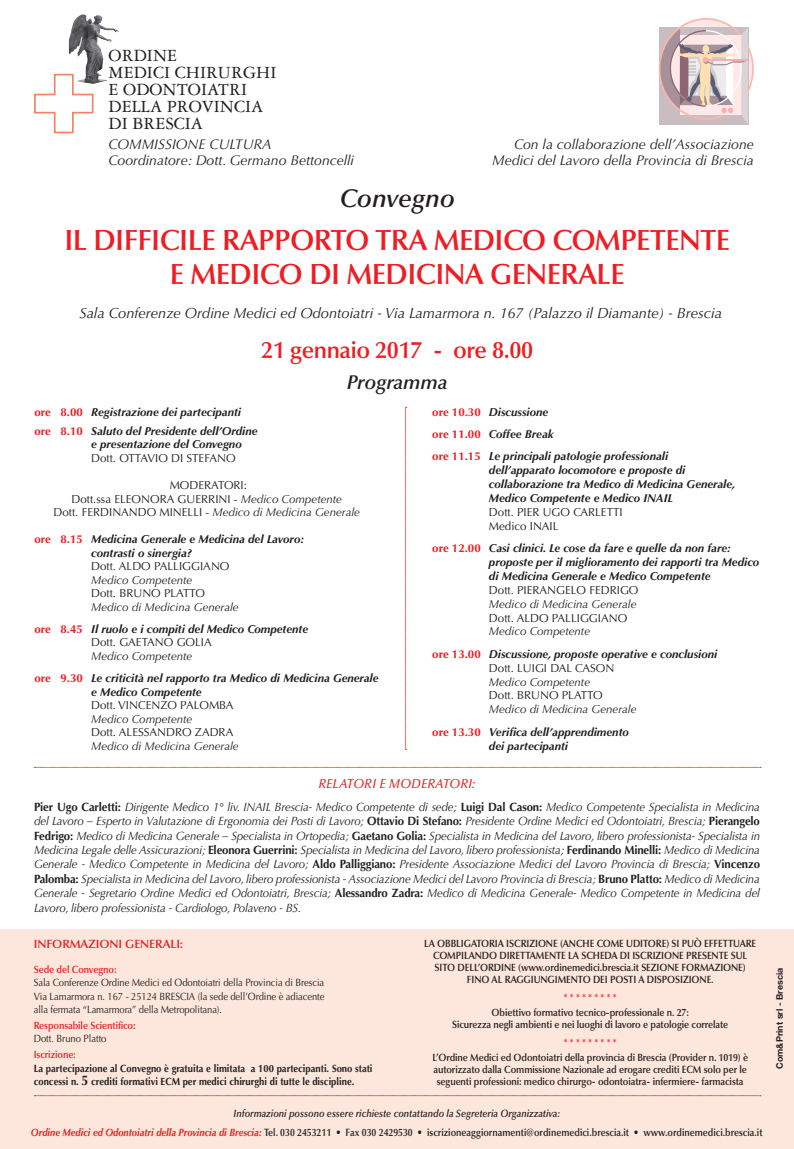
<style>
.page{position:relative;width:794px;height:1149px;background:#fff}
.page>*{position:absolute;margin:0;border:0;box-sizing:border-box;transform-origin:0 0}
.t1{font:600 29.3px/34px "Optima LT Std";letter-spacing:-.02em;color:#ee1d23;text-align:center}
.t2{font:italic 600 25.6px "Optima LT Std";color:#231f20}
.t3{font:600 23.8px "Optima LT Std";letter-spacing:-.02em;color:#ee1d23}
.t4{font:italic 600 20px "Optima LT Std";letter-spacing:-.005em;color:#231f20}
.t5{font:18.2px/17px "Garamond 3 LT Std";color:#231f20}
.t6{font:italic 14.6px "Optima LT Std";color:#231f20}
.t7{font:italic 14px/16px "Optima LT Std";color:#231f20;text-align:right}
.t8{font:italic 500 13px "Optima LT Std";color:#ee1d23}
.t9{font:italic 12px/14.4px "Optima LT Std";letter-spacing:-.01em;color:#231f20;text-align:justify;scale:.95 1}
.t10{font:600 12px "Optima LT Std";letter-spacing:-.01em;color:#ee1d23}
.t11{font:italic 700 11.5px/22.4px "Optima LT Std";color:#231f20}
.t12{font:11.5px/13.5px "Optima LT Std";color:#231f20}
.t13{font:italic 11.5px/13.5px "Optima LT Std";color:#231f20}
.t14{font:600 10.6px/18.9px "Optima LT Std";color:#231f20;text-align:center;scale:.88 1}
.t15{font:600 10.5px/12.1px "Optima LT Std";letter-spacing:-.01em;color:#231f20;text-align:center;scale:.9 1}
.t16{font:10.5px/13.3px "Optima LT Std";letter-spacing:-.01em;color:#231f20;text-align:justify;scale:.9 1}
.t17{font:700 10.5px/13.3px "Optima LT Std";color:#231f20;scale:.9 1}
.t18{font:600 10.5px/13.3px "Optima LT Std";letter-spacing:-.01em;color:#ee1d23;scale:.9 1}
.t19{font:700 9px "Helvetica Neue LT Std";color:#231f20}
.s1{font-style:normal;color:#ee1d23}
.s2{font-weight:400}
.s3{font-weight:700;font-style:normal}
.s4{font-style:normal}
.s5{font-weight:700}
.s6{font-weight:400;color:#231f20}
.s7{font-size:14px}
.s8{font-style:italic}
.s9{font-weight:700;font-style:italic;color:#ee1d23}
</style>
<div class="page">
<svg style="left:34px;top:73px;width:60px;height:61px"></svg>
<img style="left:69px;top:19px;width:38px;height:65px">
<div style="left:0;top:928px;width:794px;height:220px;background:#fde7dc"></div>
<svg style="left:35px;top:766px;width:726px;height:1px"></svg>
<svg style="left:405px;top:407px;width:2px;height:343px"></svg>
<svg style="left:35px;top:1095px;width:726px;height:1px"></svg>
<svg style="left:658px;top:18px;width:96px;height:106px;background:#d9c6c7"></svg>
<h3 class="t5" style="left:109px;top:47px;width:169px">ORDINE<br>MEDICI CHIRURGHI<br>E ODONTOIATRI<br>DELLA PROVINCIA<br>DI BRESCIA</h3>
<p class="t7" style="left:109px;top:136px;width:247px;text-align:left">COMMISSIONE CULTURA<br>Coordinatore: Dott. Germano Bettoncelli</p>
<p class="t7" style="left:492px;top:136px;width:263px">Con la collaborazione dell’Associazione<br>Medici del Lavoro della Provincia di Brescia</p>
<h2 class="t2" style="left:339px;top:184px;width:117px">Convegno</h2>
<h1 class="t1" style="left:64px;top:223px;width:667px">IL DIFFICILE RAPPORTO TRA MEDICO COMPETENTE<br>E MEDICO DI MEDICINA GENERALE</h1>
<p class="t6" style="left:79px;top:304px;width:644px">Sala Conferenze Ordine Medici ed Odontoiatri - Via Lamarmora n. 167 (Palazzo il Diamante) - Brescia</p>
<h3 class="t3" style="left:261px;top:335px;width:273px">21 gennaio 2017 - ore 8.00</h3>
<h3 class="t4" style="left:347px;top:371px;width:102px">Programma</h3>
<p class="t11" style="left:34px;top:402px;width:225px;line-height:19.2px"><span class="s1">ore 8.00</span> Registrazione dei partecipanti <span class="s1">ore 8.10</span> Saluto del Presidente dell’Ordine</p>
<p class="t11" style="left:91px;top:433px;width:152px">e presentazione del Convegno</p>
<p class="t12" style="left:91px;top:451px;width:146px">Dott. OTTAVI O DI STEFANO</p>
<p class="t12" style="left:71px;top:478px;width:177px;text-indent:98px">MODERATORI :<br>Dott.ssa ELEONORA GUERRI</p>
<p class="t11" style="left:432px;top:400px;width:237px"><span class="s1">ore 10.30</span> Discussione<br><span class="s1">ore 11.00</span> Coffee Break<br><span class="s1">ore 11.15</span> Le principali patologie professionali</p>
<p class="t11" style="left:489px;top:463px;width:248px;line-height:13.9px">dell’apparato locomotore e proposte di collaborazione tra Medico di Medicina Generale,<br>Medico Competente e Medico INAIL</p>
<p class="t12" style="left:489px;top:505px;width:133px;line-height:13.9px">Dott. PIER UGO CARLETTI<br>Medico I NAI L</p>
<p class="t11" style="left:489px;top:541px;width:272px;line-height:13.9px;text-indent:-57px"><span class="s1">ore 12.00</span> Casi clinici. Le cose da fare e quelle da non fare: proposte per il miglioramento dei rapporti tra Medico di Medicina Generale e Medico Competente</p>
<p class="t12" style="left:489px;top:583px;width:42px">Dott. PIERA</p>
<p class="t12" style="left:547px;top:583px;width:93px">NGELO FEDRIGO</p>
<p class="t13" style="left:489px;top:597px;width:149px">Medico di Medicina Generale</p>
<p class="t12" style="left:489px;top:611px;width:140px">Dott. ALDO PALLI GGIANO</p>
<p class="t11" style="left:432px;top:620px;width:286px;text-indent:57px"><span class="s2">Medico Competente<br></span><span class="s1">ore 13.00</span> Discussione, proposte operative e conclusioni</p>
<p class="t12" style="left:489px;top:661px;width:127px">Dott. LUI GI DAL CASON</p>
<p class="t13" style="left:489px;top:674px;width:103px">Medico Competente</p>
<p class="t12" style="left:489px;top:688px;width:115px">Dott. BRUNO PLATTO</p>
<p class="t11" style="left:432px;top:698px;width:206px;text-indent:57px"><span class="s2">Medico di Medicina Generale </span><span class="s1">ore 13.30</span> Verifica dell’apprendimento</p>
<p class="t11" style="left:489px;top:734px;width:81px">dei partecipanti</p>
<p class="t8" style="left:318px;top:775px;width:158px">RELATORI E MODERATORI:</p>
<p class="t9" style="left:34px;top:799px;width:765px"><span class="s3">Pier Ugo Carletti:</span> Dirigente Medico 1° liv. INAIL Brescia- Medico Competente di sede; <span class="s3">Luigi Dal Cason:</span> Medico Competente Specialista in Medicina del Lavoro – Esperto in Valutazione di Ergonomia dei Posti di Lavoro; <span class="s3">Ottavio Di Stefano:</span> Presidente Ordine Medici ed Odontoiatri, Brescia; <span class="s3">Pierangelo Fedrigo:</span> Medico di Medicina Generale – Specialista in Ortopedia; <span class="s3">Gaetano Golia:</span> Specialista in Medicina del Lavoro, libero professionista- Specialista in Medicina Legale delle Assicurazioni; <span class="s3">Eleonora Guerrini:</span> Specialista in Medicina del Lavoro, libero professionista; <span class="s3">Ferdinando Minelli:</span> Medico di Medicina Generale - Medico Competente in Medicina del Lavoro; <span class="s3">Aldo Palliggiano:</span> Presidente Associazione Medici del Lavoro Provincia di Brescia; <span class="s3">Vincenzo Palomba:</span> Specialista in Medicina del Lavoro, libero professionista - Associazione Medici del Lavoro Provincia di Brescia; <span class="s3">Bruno Platto:</span> Medico di Medicina Generale - Segretario Ordine Medici ed Odontoiatri, Brescia; <span class="s3">Alessandro Zadra:</span> Medico di Medicina Generale- Medico Competente in Medicina del Lavoro, libero professionista - Cardiologo, Polaveno - BS.</p>
<p class="t13" style="left:54px;top:492px;width:308px;text-indent:165px"><span class="s4">NI -</span> Medico Competente<br><span class="s4">Dott. FERDI NANDO MI NELLI -</span> Medico di Medicina Generale</p>
<p class="t11" style="left:91px;top:532px;width:215px;line-height:13.5px;text-indent:-57px"><span class="s1">ore 8.15</span> Medicina Generale e Medicina del Lavoro: contrasti o sinergia?</p>
<p class="t12" style="left:91px;top:559px;width:140px">Dott. ALDO PALLI GGIANO</p>
<p class="t13" style="left:91px;top:573px;width:103px">Medico Competente</p>
<p class="t12" style="left:91px;top:586px;width:115px">Dott. BRUNO PLATTO</p>
<p class="t11" style="left:34px;top:595px;width:275px;line-height:22px;text-indent:57px"><span class="s2">Medico di Medicina Generale<br></span><span class="s1">ore 8.45</span> Il ruolo e i compiti del Medico Competente</p>
<p class="t12" style="left:91px;top:635px;width:116px">Dott. GAETANO GOLIA</p>
<p class="t11" style="left:34px;top:645px;width:345px;line-height:22px;text-indent:57px"><span class="s2">Medico Competente<br></span><span class="s1">ore 9.30</span> Le criticità nel rapporto tra Medico di Medicina Generale</p>
<p class="t11" style="left:91px;top:680px;width:112px">e Medico Competente</p>
<p class="t12" style="left:91px;top:698px;width:143px">Dott. VI NCENZO PALOMBA</p>
<p class="t13" style="left:91px;top:711px;width:103px">Medico Competente</p>
<p class="t12" style="left:91px;top:725px;width:136px">Dott. ALESSANDRO ZADRA</p>
<p class="t13" style="left:91px;top:739px;width:149px">Medico di Medicina Generale</p>
<p class="t10" style="left:34px;top:936px;width:151px">INFORMAZIONI GENERALI:</p>
<p class="t18" style="left:34px;top:962px;width:94px">Sede del Convegno:</p>
<p class="t16" style="left:34px;top:975px;width:325px">Sala Conferenze Ordine Medici ed Odontoiatri della Provincia di Brescia Via Lamarmora n. 167 - 25124 Brescia (la sede dell’Ordine è adiacente alla fermata “Lamarmora” della Metropolitana).</p>
<p class="t18" style="left:34px;top:1018px;width:115px">Responsabile Scientifico<span class="s5">:<br></span><span class="s6">Dott. Bruno Platto</span></p>
<p class="t18" style="left:34px;top:1047px;width:48px">Iscrizione:</p>
<p class="t17" style="left:34px;top:1061px;width:378px">La partecipazione al Convegno è gratuita e limitata a 100 partecipanti. Sono stati concessi n. <span class="s7">5</span> crediti formativi ECM per medici chirurghi di tutte le discipline.</p>
<p class="t15" style="left:424px;top:937px;width:370px">LA OBBLIGATORIA ISCRIZIONE (ANCHE COME UDITORE) SI PUÒ EFFETTUARE COMPILANDO DIRETTAMENTE LA SCHEDA DI ISCRIZIONE PRESENTE SUL SITO DELL’ORDINE (www.ordinemedici.brescia.it SEZIONE FORMAZIONE)<br>FINO AL RAGGIUNGIMENTO DEI POSTI A DISPOSIZIONE.</p>
<p class="t18" style="left:564px;top:990px;width:60px">* * * * * * * * *</p>
<p class="t15" style="left:452px;top:1006px;width:308px">Obiettivo formativo tecnico-professionale n. 27:<br>Sicurezza negli ambienti e nei luoghi di lavoro e patologie correlate</p>
<p class="t18" style="left:564px;top:1035px;width:60px">* * * * * * * * *</p>
<p class="t15" style="left:432px;top:1051px;width:352px">L’Ordine Medici ed Odontoiatri della provincia di Brescia (Provider n. 1019) è autorizzato dalla Commissione Nazionale ad erogare crediti ECM solo per le seguenti professioni: medico chirurgo- odontoiatra- infermiere- farmacista</p>
<p class="t14" style="left:31px;top:1103px;width:832px"><span class="s8">Informazioni possono essere richieste contattando la Segreteria Organizzativa:<br></span><span class="s9">Ordine Medici ed Odontoiatri della Provincia di Brescia:</span> Tel. 030 2453211 • Fax 030 2429530 • iscrizioneaggiornamenti@ordinemedici.brescia.it • www.ordinemedici.brescia.it</p>
<p class="t19" style="left:774px;top:1068px;width:102px;rotate:-90deg">Com&amp;Print srl - Brescia</p>
</div>
